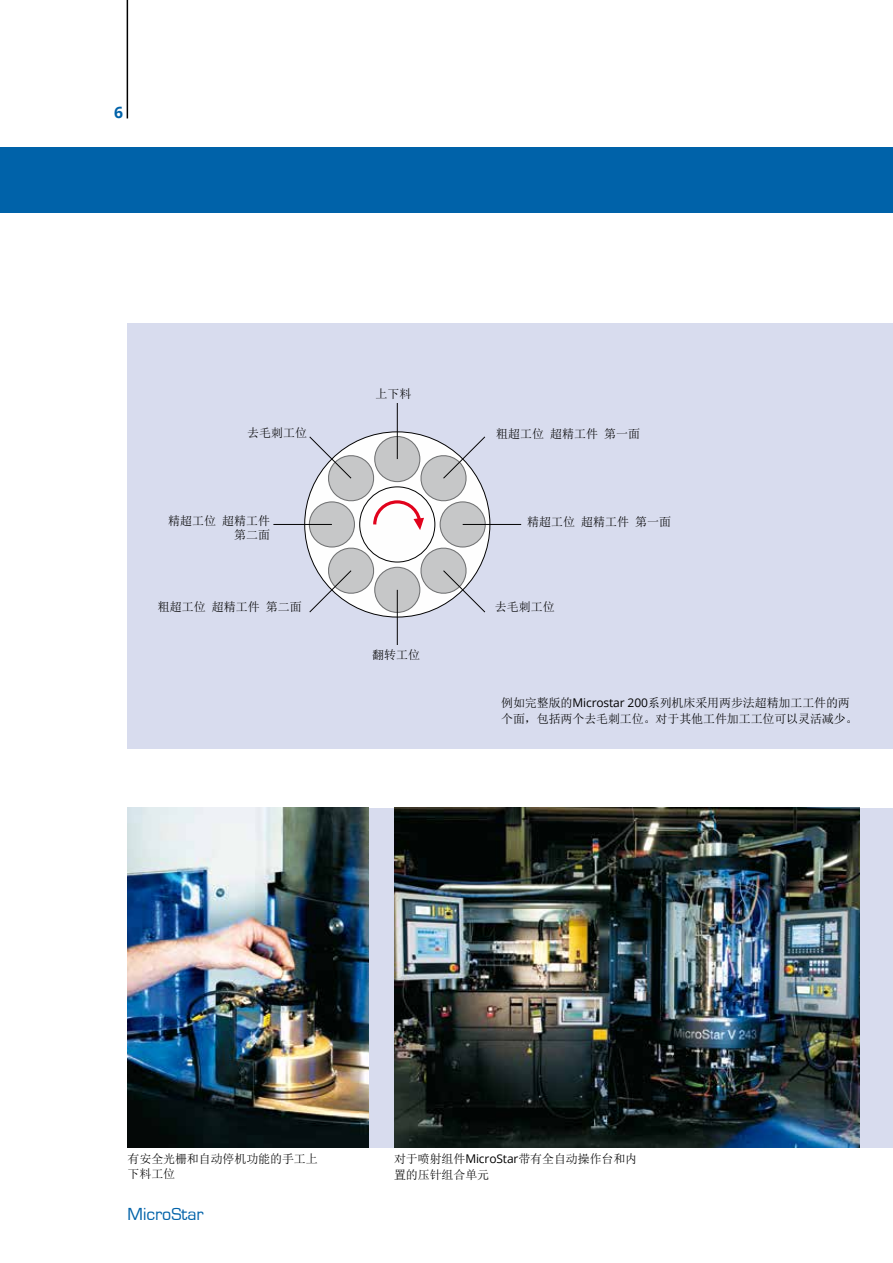
<style>
.page{position:relative;width:893px;height:1263px;background:#fff}
.page>*{position:absolute;margin:0;border:0;box-sizing:border-box;transform-origin:0 0}
.t1{font:18px "Eurostile";color:#0062a9}
.t2{font:700 15.75px "Open Sans";color:#0062a9}
.t3{font:12px/15.8px "Sim Sun";letter-spacing:-.01em;color:#000}
.s1{font-family:"Open Sans"}
</style>
<div class="page">
<div style="left:128px;top:323px;width:765px;height:425px;background:#d8dcee"></div>
<svg style="left:273px;top:404px;width:249px;height:240px"></svg>
<div style="left:128px;top:808px;width:765px;height:340px;background:#d8dcee"></div>
<img style="left:394px;top:808px;width:466px;height:340px">
<img style="left:128px;top:808px;width:241px;height:340px">
<hr style="left:127px;top:0;width:1px;height:118px;background:#000">
<div style="left:0;top:147px;width:893px;height:66px;background:#0062a9"></div>
<h2 class="t2" style="left:114px;top:102px;width:10px">6</h2>
<p class="t3" style="left:247px;top:424px;width:61px">去毛刺工位</p>
<p class="t3" style="left:375px;top:385px;width:37px">上下料</p>
<p class="t3" style="left:496px;top:426px;width:145px">粗超工位 超精工件 第一面</p>
<p class="t3" style="left:168px;top:513px;width:103px">精超工位 超精工件</p>
<p class="t3" style="left:527px;top:513px;width:145px">精超工位 超精工件 第一面</p>
<p class="t3" style="left:234px;top:527px;width:37px">第二面</p>
<p class="t3" style="left:158px;top:599px;width:145px">粗超工位 超精工件 第二面</p>
<p class="t3" style="left:372px;top:646px;width:49px">翻转工位</p>
<p class="t3" style="left:495px;top:599px;width:61px">去毛刺工位</p>
<p class="t3" style="left:501px;top:695px;width:358px">例如完整版的<span class="s1">Microstar 200</span>系列机床采用两步法超精加工工件的两个面，包括两个去毛刺工位。对于其他工件加工工位可以灵活减少。</p>
<p class="t3" style="left:128px;top:1150px;width:192px">有安全光栅和自动停机功能的手工上下料工位</p>
<p class="t3" style="left:394px;top:1151px;width:245px">对于喷射组件<span class="s1">MicroStar</span>带有全自动操作台和内置的压针组合单元</p>
<h1 class="t1" style="left:128px;top:1204px;width:78px">MicroStar</h1>
</div>
